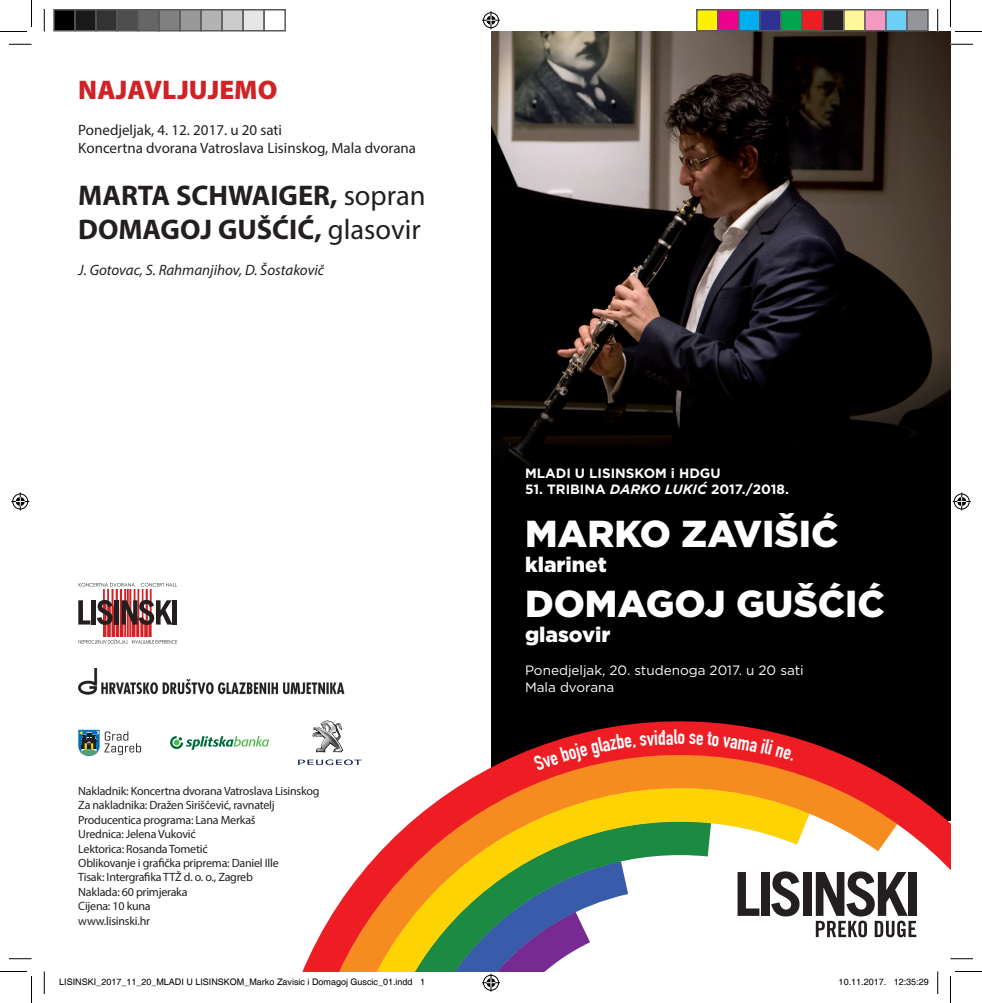
<style>
.page{position:relative;width:982px;height:1003px;background:#fff}
.page>*{position:absolute;margin:0;border:0;box-sizing:border-box;transform-origin:0 0}
.t1{font:900 37.5px "Gotham";color:#fff}
.t2{font:700 28.5px/34.2px "Myriad Pro";color:#231f20}
.t3{font:900 27px "Myriad Pro";color:#d12326}
.t4{font:900 21px "Gotham";color:#fff}
.t5{font:15px/18px "Myriad Pro";color:#231f20}
.t6{font:italic 15px "Myriad Pro";color:#231f20}
.t7{font:700 13.5px "Gotham";color:#fff}
.t8{font:13.5px/16.2px "Gotham";color:#fff}
.t9{font:12px/14.4px "Myriad Pro";letter-spacing:-.02em;color:#231f20}
.t10{font:9px "Helvetica";color:#000}
.s1{font-weight:400}
.s2{font-style:italic}
</style>
<div class="page">
<img style="left:491px;top:32px;width:459px;height:316px">
<div style="left:491px;top:348px;width:459px;height:472px;background:#000"></div>
<svg style="left:316px;top:721px;width:634px;height:150px"></svg>
<svg style="left:170px;top:736px;width:99px;height:14px"></svg>
<svg style="left:78px;top:730px;width:63px;height:26px"></svg>
<svg style="left:312px;top:720px;width:31px;height:32px"></svg>
<svg style="left:298px;top:759px;width:63px;height:6px"></svg>
<img style="left:78px;top:668px;width:267px;height:27px">
<img style="left:104px;top:589px;width:48px;height:47px">
<svg style="left:79px;top:583px;width:98px;height:4px"></svg>
<svg style="left:79px;top:639px;width:98px;height:5px"></svg>
<svg style="left:78px;top:600px;width:12px;height:24px"></svg>
<div style="left:91px;top:600px;width:5px;height:24px;background:#231f20"></div>
<svg style="left:97px;top:600px;width:16px;height:25px"></svg>
<hr style="left:115px;top:600px;width:4px;height:24px;background:#231f20">
<svg style="left:122px;top:600px;width:50px;height:25px"></svg>
<div style="left:172px;top:600px;width:5px;height:24px;background:#231f20"></div>
<svg style="left:9px;top:44px;width:23px;height:1px"></svg>
<svg style="left:950px;top:44px;width:22px;height:1px"></svg>
<svg style="left:9px;top:958px;width:23px;height:1px"></svg>
<svg style="left:950px;top:958px;width:22px;height:1px"></svg>
<svg style="left:44px;top:9px;width:1px;height:23px"></svg>
<svg style="left:44px;top:971px;width:1px;height:23px"></svg>
<svg style="left:937px;top:9px;width:1px;height:23px"></svg>
<svg style="left:937px;top:971px;width:1px;height:23px"></svg>
<svg style="left:0;top:0;width:32px;height:32px"></svg>
<svg style="left:0;top:971px;width:32px;height:32px"></svg>
<svg style="left:950px;top:0;width:31px;height:32px"></svg>
<svg style="left:950px;top:971px;width:31px;height:32px"></svg>
<svg style="left:482px;top:11px;width:18px;height:18px"></svg>
<svg style="left:11px;top:492px;width:18px;height:18px"></svg>
<svg style="left:952px;top:492px;width:18px;height:18px"></svg>
<div style="left:54px;top:10px;width:21px;height:21px;background:#000"></div>
<div style="left:53px;top:9px;width:23px;height:23px;border:2px solid #595959"></div>
<div style="left:75px;top:10px;width:21px;height:21px;background:#1a1a1a"></div>
<div style="left:74px;top:9px;width:23px;height:23px;border:2px solid #595959"></div>
<div style="left:96px;top:10px;width:21px;height:21px;background:#333"></div>
<div style="left:95px;top:9px;width:23px;height:23px;border:2px solid #595959"></div>
<div style="left:117px;top:10px;width:21px;height:21px;background:#4d4d4d"></div>
<div style="left:116px;top:9px;width:23px;height:23px;border:2px solid #595959"></div>
<div style="left:138px;top:10px;width:21px;height:21px;background:#666"></div>
<div style="left:137px;top:9px;width:23px;height:23px;border:2px solid #595959"></div>
<div style="left:159px;top:10px;width:21px;height:21px;background:#808080"></div>
<div style="left:158px;top:9px;width:23px;height:23px;border:2px solid #595959"></div>
<div style="left:180px;top:10px;width:21px;height:21px;background:#999"></div>
<div style="left:179px;top:9px;width:23px;height:23px;border:2px solid #595959"></div>
<div style="left:201px;top:10px;width:21px;height:21px;background:#b3b3b3"></div>
<div style="left:200px;top:9px;width:23px;height:23px;border:2px solid #595959"></div>
<div style="left:222px;top:10px;width:21px;height:21px;background:#ccc"></div>
<div style="left:221px;top:9px;width:23px;height:23px;border:2px solid #595959"></div>
<div style="left:243px;top:10px;width:21px;height:21px;background:#e6e6e6"></div>
<div style="left:242px;top:9px;width:23px;height:23px;border:2px solid #595959"></div>
<div style="left:263px;top:9px;width:23px;height:23px;border:2px solid #595959"></div>
<div style="left:696px;top:10px;width:21px;height:21px;background:#fff101"></div>
<div style="left:696px;top:9px;width:22px;height:23px;border:2px solid #595959"></div>
<div style="left:717px;top:10px;width:21px;height:21px;background:#ed028c"></div>
<div style="left:717px;top:9px;width:22px;height:23px;border:2px solid #595959"></div>
<div style="left:738px;top:10px;width:21px;height:21px;background:#00aeef"></div>
<div style="left:738px;top:9px;width:22px;height:23px;border:2px solid #595959"></div>
<div style="left:759px;top:10px;width:21px;height:21px;background:#2e3092"></div>
<div style="left:759px;top:9px;width:22px;height:23px;border:2px solid #595959"></div>
<div style="left:780px;top:10px;width:21px;height:21px;background:#00a54f"></div>
<div style="left:780px;top:9px;width:22px;height:23px;border:2px solid #595959"></div>
<div style="left:801px;top:10px;width:21px;height:21px;background:#ee1d23"></div>
<div style="left:801px;top:9px;width:22px;height:23px;border:2px solid #595959"></div>
<div style="left:822px;top:10px;width:21px;height:21px;background:#231f20"></div>
<div style="left:822px;top:9px;width:22px;height:23px;border:2px solid #595959"></div>
<div style="left:843px;top:10px;width:21px;height:21px;background:#fff79a"></div>
<div style="left:843px;top:9px;width:22px;height:23px;border:2px solid #595959"></div>
<div style="left:864px;top:10px;width:21px;height:21px;background:#f499c2"></div>
<div style="left:864px;top:9px;width:22px;height:23px;border:2px solid #595959"></div>
<div style="left:885px;top:10px;width:21px;height:21px;background:#6bcff6"></div>
<div style="left:885px;top:9px;width:22px;height:23px;border:2px solid #595959"></div>
<div style="left:906px;top:10px;width:21px;height:21px;background:#939598"></div>
<div style="left:906px;top:9px;width:22px;height:23px;border:2px solid #595959"></div>
<svg style="left:302px;top:871px;width:615px;height:120px"></svg>
<svg style="left:533px;top:730px;width:259px;height:41px;background:#e13320"></svg>
<h3 class="t3" style="left:78px;top:74px;width:200px">NAJAVLJUJEMO</h3>
<p class="t5" style="left:78px;top:120px;width:339px">Ponedjeljak, 4. 12. 2017. u 20 sati<br>Koncertna dvorana Vatroslava Lisinskog, Mala dvorana</p>
<h2 class="t2" style="left:78px;top:177px;width:349px">MARTA SCHWAIGER, <span class="s1">sopran<br></span>DOMAGOJ GUŠĆIĆ, <span class="s1">glasovir</span></h2>
<p class="t6" style="left:78px;top:261px;width:247px">J. Gotovac, S. Rahmanjihov, D. Šostakovič</p>
<p class="t9" style="left:78px;top:783px;width:243px">Nakladnik: Koncertna dvorana Vatroslava Lisinskog Za nakladnika: Dražen Siriščević, ravnatelj Producentica programa: Lana Merkaš<br>Urednica: Jelena Vuković<br>Lektorica: Rosanda Tometić<br>Oblikovanje i grafička priprema: Daniel Ille<br>Tisak: Intergrafika TTŽ d. o. o., Zagreb<br>Naklada: 60 primjeraka<br>Cijena: 10 kuna<br>www.lisinski.hr</p>
<p class="t7" style="left:525px;top:464px;width:197px">MLADI U LISINSKOM i HDGU</p>
<p class="t7" style="left:525px;top:481px;width:265px">51. TRIBINA <span class="s2">DARKO LUKIĆ</span> 2017./2018.</p>
<h1 class="t1" style="left:525px;top:507px;width:315px">MARKO ZAVIŠIĆ</h1>
<h3 class="t4" style="left:525px;top:550px;width:83px">klarinet</h3>
<h1 class="t1" style="left:525px;top:578px;width:361px">DOMAGOJ GUŠĆIĆ</h1>
<h3 class="t4" style="left:525px;top:620px;width:87px">glasovir</h3>
<p class="t8" style="left:525px;top:662px;width:280px">Ponedjeljak, 20. studenoga 2017. u 20 sati<br>Mala dvorana</p>
<p class="t10" style="left:59px;top:976px;width:367px">LISINSKI_2017_11_20_MLADI U LISINSKOM_Marko Zavisic i Domagoj Guscic_01.indd 1</p>
<p class="t10" style="left:838px;top:976px;width:92px">10.11.2017. 12:35:29</p>
</div>
